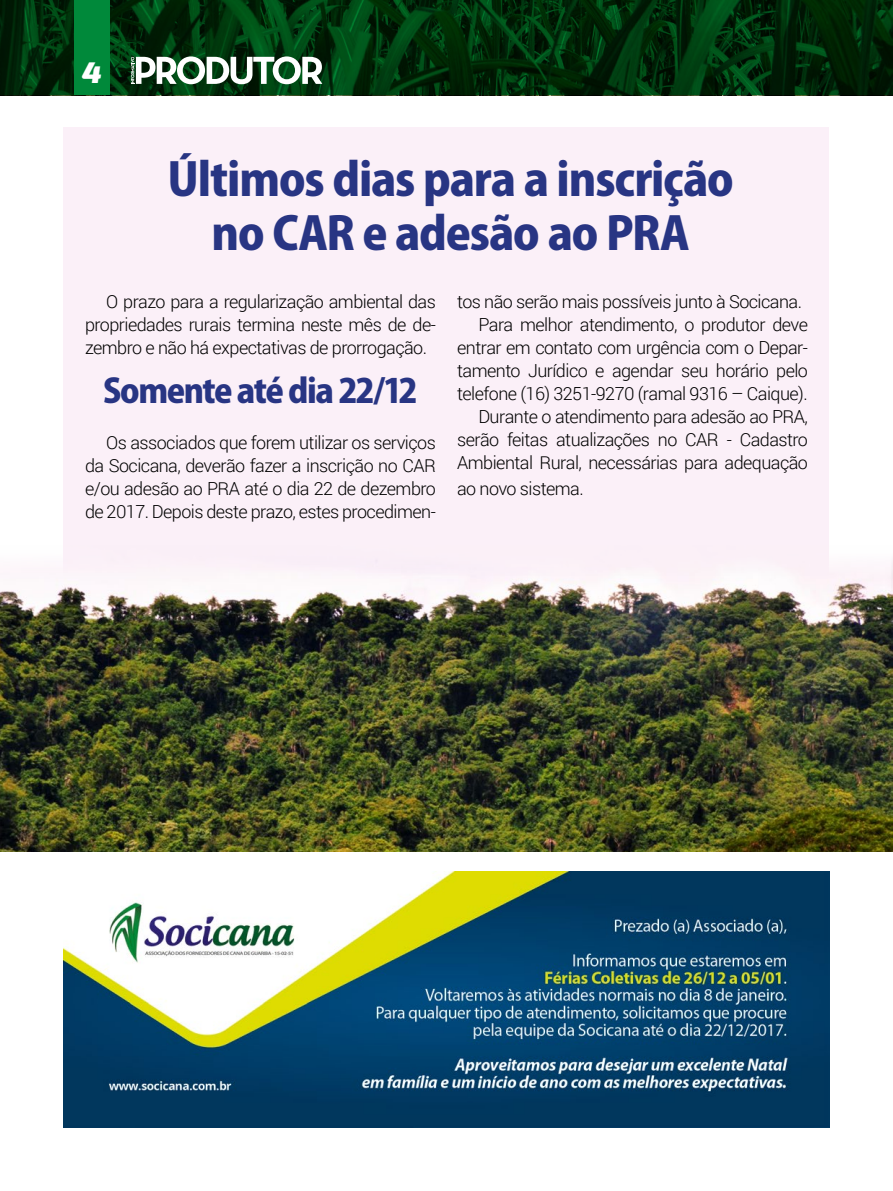
<style>
.page{position:relative;width:893px;height:1191px;background:#fff}
.page>*{position:absolute;margin:0;border:0;box-sizing:border-box;transform-origin:0 0}
.t1{font:800 45px/54px "Koz Go Pro";letter-spacing:-.025em;color:#283583;text-align:center}
.t2{font:800 33px "Koz Go Pro";letter-spacing:-.045em;color:#283583}
.t3{font:italic 900 30px "Exo 2";color:#fff}
.t4{font:300 18px/23px "Roboto";letter-spacing:-.03em;color:#000;text-align:justify}
</style>
<div class="page">
<svg style="left:0;top:0;width:893px;height:95px;background:#002f0b"></svg>
<div style="left:74px;top:0;width:36px;height:95px;background:#00893a"></div>
<svg style="left:131px;top:56px;width:191px;height:28px"></svg>
<div style="left:64px;top:128px;width:765px;height:622px;background:#fbf0f8"></div>
<img style="left:0;top:546px;width:893px;height:305px">
<img style="left:64px;top:872px;width:765px;height:255px">
<h3 class="t3" style="left:82px;top:54px;width:21px">4</h3>
<h1 class="t1" style="left:168px;top:155px;width:568px">Últimos dias para a inscrição no CAR e adesão ao PRA</h1>
<p class="t4" style="left:85px;top:289px;width:352px;text-indent:21px">O prazo para a regularização ambiental das propriedades rurais termina neste mês de de&shy;zembro e não há expectativas de prorrogação.</p>
<h2 class="t2" style="left:103px;top:369px;width:316px">Somente até dia 22/12</h2>
<p class="t4" style="left:85px;top:430px;width:352px;text-indent:21px">Os associados que forem utilizar os serviços da Socicana, deverão fazer a inscrição no CAR e/ou adesão ao PRA até o dia 22 de dezembro de 2017. Depois deste prazo, estes procedimen-</p>
<p class="t4" style="left:457px;top:289px;width:346px">tos não serão mais possíveis junto à Socicana.</p>
<p class="t4" style="left:478px;top:312px;width:331px">Para melhor atendimento, o produtor deve</p>
<p class="t4" style="left:457px;top:335px;width:352px">entrar em contato com urgência com o Depar-</p>
<p class="t4" style="left:457px;top:358px;width:352px">tamento Jurídico e agendar seu horário pelo</p>
<p class="t4" style="left:457px;top:381px;width:352px">telefone (16) 3251-9270 (ramal 9316 – Caique).</p>
<p class="t4" style="left:478px;top:404px;width:331px">Durante o atendimento para adesão ao PRA,</p>
<p class="t4" style="left:457px;top:427px;width:352px">serão feitas atualizações no CAR - Cadastro</p>
<p class="t4" style="left:457px;top:450px;width:352px">Ambiental Rural, necessárias para adequação</p>
<p class="t4" style="left:457px;top:476px;width:128px">ao novo sistema.</p>
</div>
